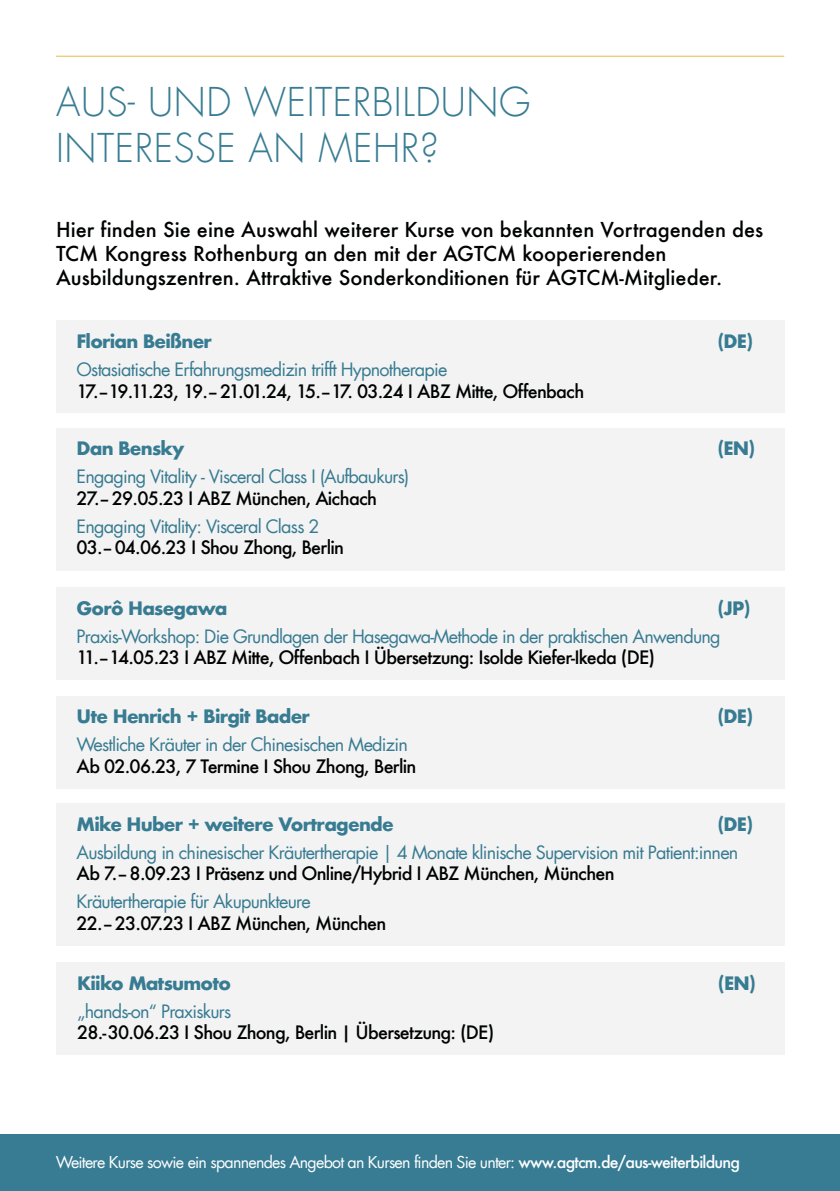
<style>
.page{position:relative;width:840px;height:1191px;background:#fff}
.page>*{position:absolute;margin:0;border:0;box-sizing:border-box;transform-origin:0 0}
.t1{font:300 38.8px/45.6px "Futura LT";letter-spacing:.015em;color:#387c93}
.t2{font:500 20px/24px "Futura";color:#010202}
.t3{font:18px "Futura LT";letter-spacing:-.045em;color:#387c93}
.t4{font:500 18px "Futura";letter-spacing:-.045em;color:#010202}
.t5{font:700 18px "Futura";letter-spacing:-.045em;color:#387c93}
.t6{font:16px "Futura LT";letter-spacing:-.05em;color:#fff}
.t7{font:16px "Futura LT";color:#fff}
.s1{font-family:"Futura";font-weight:500}
</style>
<div class="page">
<div style="left:0;top:1134px;width:839px;height:57px;background:#387c93"></div>
<div style="left:56px;top:803px;width:728px;height:143px;background:#f3f3f3"></div>
<div style="left:56px;top:696px;width:727px;height:92px;background:#f3f3f3"></div>
<div style="left:56px;top:428px;width:728px;height:142px;background:#f3f3f3"></div>
<hr style="left:56px;top:56px;width:727px;height:1px;background:#e8be43">
<div style="left:56px;top:321px;width:728px;height:92px;background:#f3f3f3"></div>
<div style="left:56px;top:587px;width:727px;height:92px;background:#f3f3f3"></div>
<div style="left:56px;top:962px;width:727px;height:92px;background:#f3f3f3"></div>
<h1 class="t1" style="left:56px;top:80px;width:475px">AUS- UND WEITERBILDUNG<br>INTERESSE AN MEHR?</h1>
<p class="t2" style="left:56px;top:217px;width:708px">Hier finden Sie eine Auswahl weiterer Kurse von bekannten Vortragenden des<br>TCM Kongress Rothenburg an den mit der AGTCM kooperierenden<br>Ausbildungszentren. Attraktive Sonderkonditionen für AGTCM-Mitglieder.</p>
<p class="t5" style="left:76px;top:328px;width:137px">Florian Beißner</p>
<p class="t5" style="left:717px;top:328px;width:37px">(DE)</p>
<p class="t3" style="left:76px;top:358px;width:372px">Ostasiatische Erfahrungsmedizin trifft Hypnotherapie</p>
<p class="t4" style="left:76px;top:378px;width:509px">17.–19.11.23, 19.–21.01.24, 15.–17. 03.24 I ABZ Mitte, Offenbach</p>
<p class="t5" style="left:76px;top:435px;width:110px">Dan Bensky</p>
<p class="t5" style="left:717px;top:435px;width:40px">(EN)</p>
<p class="t3" style="left:76px;top:465px;width:334px">Engaging Vitality - Visceral Class I (Aufbaukurs)</p>
<p class="t4" style="left:76px;top:485px;width:302px">27.–29.05.23 I ABZ München, Aichach</p>
<p class="t3" style="left:76px;top:514px;width:244px">Engaging Vitality: Visceral Class 2</p>
<p class="t4" style="left:76px;top:535px;width:269px">03.–04.06.23 I Shou Zhong, Berlin</p>
<p class="t5" style="left:76px;top:595px;width:152px">Gorô Hasegawa</p>
<p class="t5" style="left:717px;top:595px;width:35px">(JP)</p>
<p class="t3" style="left:76px;top:624px;width:645px">Praxis-Workshop: Die Grundlagen der Hasegawa-Methode in der praktischen Anwendung</p>
<p class="t4" style="left:76px;top:645px;width:579px">11.–14.05.23 I ABZ Mitte, Offenbach I Übersetzung: Isolde Kiefer-Ikeda (DE)</p>
<p class="t5" style="left:76px;top:703px;width:235px">Ute Henrich + Birgit Bader</p>
<p class="t5" style="left:717px;top:703px;width:37px">(DE)</p>
<p class="t3" style="left:76px;top:733px;width:332px">Westliche Kräuter in der Chinesischen Medizin</p>
<p class="t4" style="left:76px;top:754px;width:341px">Ab 02.06.23, 7 Termine I Shou Zhong, Berlin</p>
<p class="t5" style="left:76px;top:811px;width:318px">Mike Huber + weitere Vortragende</p>
<p class="t5" style="left:717px;top:811px;width:37px">(DE)</p>
<p class="t3" style="left:76px;top:840px;width:663px">Ausbildung in chinesischer Kräutertherapie | 4 Monate klinische Supervision mit Patient:innen</p>
<p class="t4" style="left:76px;top:861px;width:539px">Ab 7.–8.09.23 I Präsenz und Online/Hybrid I ABZ München, München</p>
<p class="t3" style="left:76px;top:890px;width:236px">Kräutertherapie für Akupunkteure</p>
<p class="t4" style="left:76px;top:910px;width:311px">22.–23.07.23 I ABZ München, München</p>
<p class="t5" style="left:77px;top:969px;width:155px">Kiiko Matsumoto</p>
<p class="t5" style="left:717px;top:969px;width:40px">(EN)</p>
<p class="t3" style="left:77px;top:999px;width:156px">„hands-on“ Praxiskurs</p>
<p class="t4" style="left:77px;top:1020px;width:418px">28.-30.06.23 I Shou Zhong, Berlin | Übersetzung: (DE)</p>
<p class="t6" style="left:56px;top:1151px;width:685px">Weitere Kurse sowie ein spannendes Angebot an Kursen finden Sie unter: <span class="s1">www.agtcm.de/aus-weiterbildung</span></p>
<p class="t7" style="left:87px;top:1152px;width:404px">ere Informat onen und A meldung: <span class="s1">www.tcm-ko gress.de</span></p>
</div>
